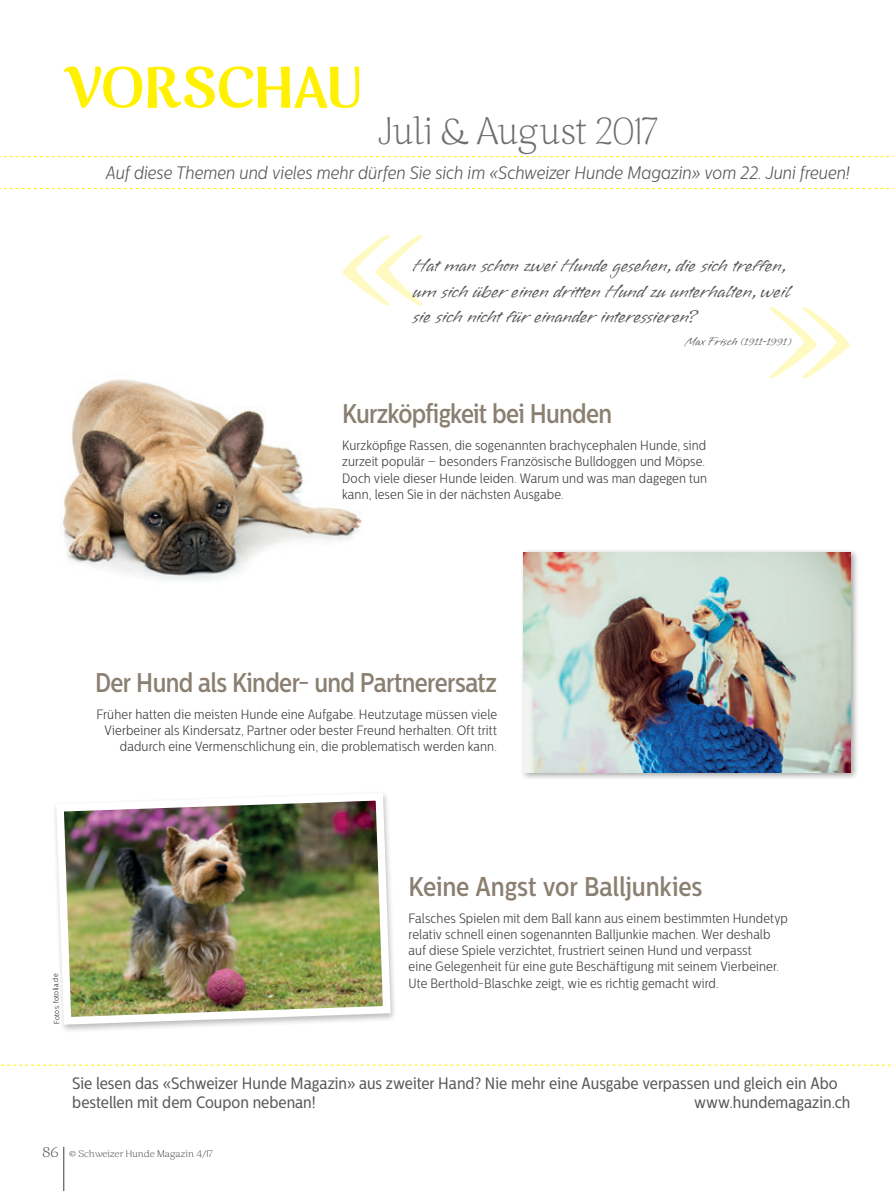
<style>
.page{position:relative;width:893px;height:1191px;background:#fff}
.page>*{position:absolute;margin:0;border:0;box-sizing:border-box;transform-origin:0 0}
.t1{font:200 180px "Caturrita";color:#fffac1}
.t2{font:800 54px "Caturrita";letter-spacing:-.01em;color:#fff101}
.t3{font:200 36px "Caturrita";color:#6c6d70}
.t4{font:500 27px "Centrale Sans Cnd";letter-spacing:-.025em;color:#8a7f71}
.t5{font:500 27px "Centrale Sans Cnd";letter-spacing:-.005em;color:#8a7f71}
.t6{font:19.5px/25.5px "Vujahday Plain ROB";letter-spacing:-.01em;color:#57585a}
.t7{font:italic 300 18px "Centrale Sans Cnd";letter-spacing:-.005em;color:#57585a}
.t8{font:16.5px/19.8px "Centrale Sans Cnd";color:#57585a}
.t9{font:300 13.5px/16.2px "Centrale Sans Cnd";letter-spacing:.01em;color:#3e3e3f}
.t10{font:12px "Vujahday Plain ROB";letter-spacing:.015em;color:#57585a}
.t11{font:200 9px "Caturrita";letter-spacing:.01em;color:#3e3e3f;scale:1.1 1}
.t12{font:300 7.5px "Centrale Sans Cnd";color:#231f20}
.s1{font-size:13.5px}
</style>
<div class="page">
<img style="left:55px;top:794px;width:339px;height:234px">
<div style="left:520px;top:548px;width:339px;height:232px;background:#231f20;opacity:.4"></div>
<img style="left:524px;top:552px;width:326px;height:220px">
<img style="left:62px;top:379px;width:300px;height:202px">
<hr style="left:64px;top:1146px;width:1px;height:45px;background:#3e3e3f">
<svg style="left:0;top:156px;width:893px;height:33px"></svg>
<svg style="left:1px;top:1064px;width:890px;height:1px"></svg>
<h2 class="t2" style="left:64px;top:52px;width:299px">VORSCHAU</h2>
<h3 class="t3" style="left:379px;top:110px;width:282px">Juli &amp; August 2017</h3>
<h3 class="t7" style="left:106px;top:163px;width:746px">Auf diese Themen und vieles mehr dürfen Sie sich im «Schweizer Hunde Magazin» vom 22. Juni freuen!</h3>
<h1 class="t1" style="left:339px;top:145px;width:90px">«</h1>
<h3 class="t6" style="left:413px;top:253px;width:379px">Hat man schon zwei Hunde gesehen, die sich treffen, um sich über einen dritten Hund zu unterhalten, weil sie sich nicht für einander interessieren?</h3>
<p class="t10" style="left:685px;top:334px;width:107px">Max Frisch (1911-1991)</p>
<h1 class="t1" style="left:765px;top:218px;width:90px">»</h1>
<h3 class="t4" style="left:342px;top:398px;width:272px">Kurzköpfigkeit bei Hunden</h3>
<p class="t9" style="left:342px;top:437px;width:367px">Kurzköpfige Rassen, die sogenannten brachycephalen Hunde, sind zurzeit populär – besonders Französische Bulldoggen und Möpse.<br>Doch viele dieser Hunde leiden. Warum und was man dagegen tun kann, lesen Sie in der nächsten Ausgabe.</p>
<h3 class="t4" style="left:95px;top:667px;width:404px">Der Hund als Kinder- und Partnerersatz</h3>
<p class="t9" style="left:96px;top:706px;width:402px;text-align:right">Früher hatten die meisten Hunde eine Aufgabe. Heutzutage müssen viele<br>Vierbeiner als Kindersatz, Partner oder bester Freund herhalten. Oft tritt dadurch eine Vermenschlichung ein, die problematisch werden kann.</p>
<p class="t12" style="left:53px;top:1024px;width:52px;rotate:-92deg">Fotos: fotolia.de</p>
<h3 class="t5" style="left:409px;top:870px;width:295px">Keine Angst vor Balljunkies</h3>
<p class="t9" style="left:409px;top:910px;width:381px">Falsches Spielen mit dem Ball kann aus einem bestimmten Hundetyp relativ schnell einen sogenannten Balljunkie machen. Wer deshalb auf diese Spiele verzichtet, frustriert seinen Hund und verpasst<br>eine Gelegenheit für eine gute Beschäftigung mit seinem Vierbeiner.<br>Ute Berthold-Blaschke zeigt, wie es richtig gemacht wird.</p>
<p class="t8" style="left:72px;top:1073px;width:767px">Sie lesen das «Schweizer Hunde Magazin» aus zweiter Hand? Nie mehr eine Ausgabe verpassen und gleich ein Abo bestellen mit dem Coupon nebenan!</p>
<p class="t8" style="left:694px;top:1092px;width:158px">www.hundemagazin.ch</p>
<p class="t11" style="left:43px;top:1148px;width:156px"><span class="s1">86</span> © Schweizer Hunde Magazin 4/17</p>
</div>
